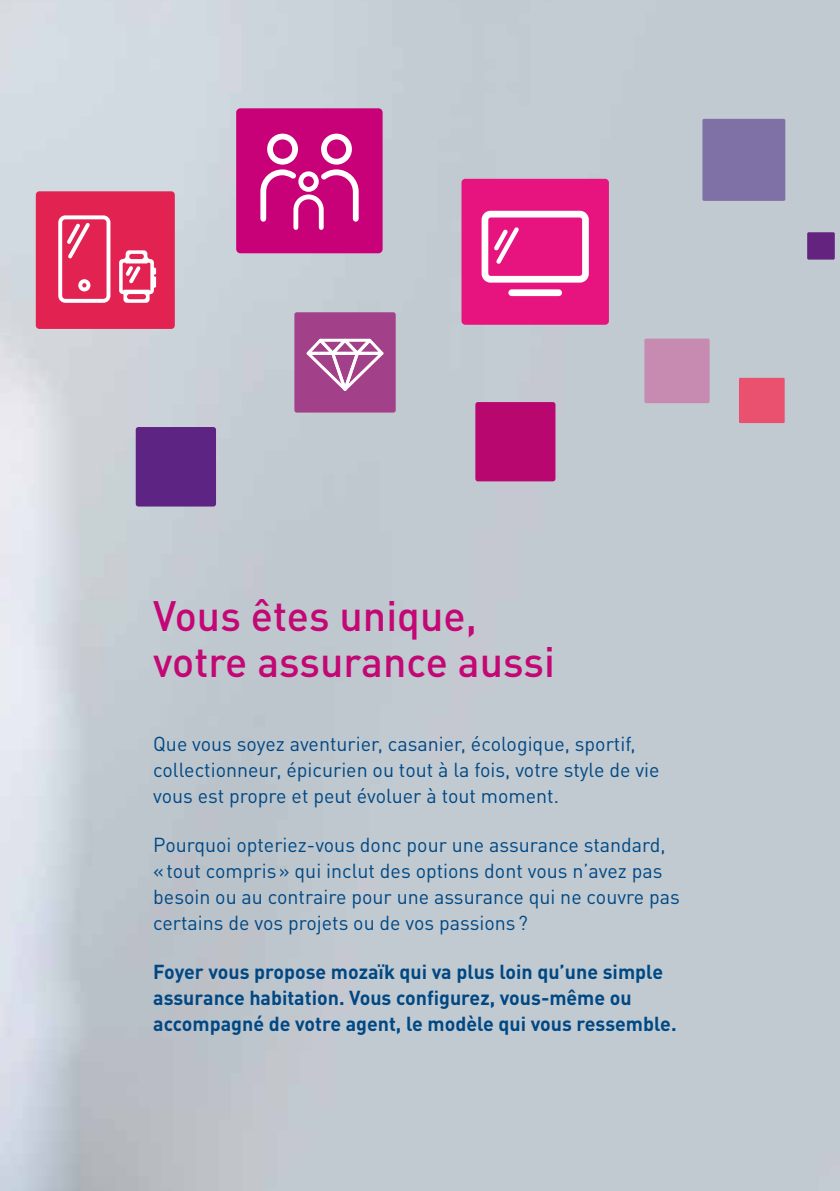
<style>
.page{position:relative;width:840px;height:1191px;background:#fff}
.page>*{position:absolute;margin:0;border:0;box-sizing:border-box;transform-origin:0 0}
.t1{font:500 42px/46px "DINOT";color:#c30775}
.t2{font:20px/26px "DINOT";color:#004884}
.t3{font:700 20px/26px "DINOT";color:#004884}
</style>
<div class="page">
<img style="left:0;top:0;width:839px;height:1191px">
<div style="left:738px;top:378px;width:46px;height:45px;background:#ea516e"></div>
<div style="left:461px;top:179px;width:147px;height:146px;background:#e7137f;border-radius:4px"></div>
<div style="left:806px;top:232px;width:28px;height:28px;background:#63237e;border-radius:2px"></div>
<div style="left:294px;top:312px;width:101px;height:100px;background:#a24189;border-radius:2px"></div>
<div style="left:702px;top:119px;width:82px;height:82px;background:#7f71a6;border-radius:2px"></div>
<div style="left:644px;top:338px;width:65px;height:65px;background:#c78ab0;border-radius:2px"></div>
<div style="left:475px;top:402px;width:80px;height:79px;background:#b80870;border-radius:3px"></div>
<div style="left:36px;top:191px;width:139px;height:138px;background:#e22352;border-radius:4px"></div>
<div style="left:236px;top:108px;width:146px;height:145px;background:#c80178;border-radius:4px"></div>
<div style="left:136px;top:427px;width:80px;height:79px;background:#5d2483;border-radius:3px"></div>
<div style="left:267px;top:134px;width:31px;height:31px;border:6px solid #fff;border-radius:50%"></div>
<div style="left:321px;top:134px;width:31px;height:31px;border:6px solid #fff;border-radius:50%"></div>
<svg style="left:260px;top:169px;width:99px;height:61px"></svg>
<div style="left:481px;top:211px;width:107px;height:72px;border:7px solid #fff;border-radius:6px"></div>
<svg style="left:494px;top:227px;width:25px;height:37px"></svg>
<div style="left:508px;top:289px;width:53px;height:7px;background:#fff;border-radius:3px"></div>
<svg style="left:306px;top:338px;width:78px;height:53px"></svg>
<svg style="left:119px;top:250px;width:37px;height:53px"></svg>
<svg style="left:58px;top:215px;width:52px;height:88px"></svg>
<h1 class="t1" style="left:153px;top:591px;width:403px">Vous êtes unique, votre assurance aussi</h1>
<p class="t2" style="left:153px;top:731px;width:507px">Que vous soyez aventurier, casanier, écologique, sportif, collectionneur, épicurien ou tout à la fois, votre style de vie vous est propre et peut évoluer à tout moment.</p>
<p class="t2" style="left:153px;top:831px;width:528px">Pourquoi opteriez-vous donc pour une assurance standard, «tout compris» qui inclut des options dont vous n’avez pas besoin ou au contraire pour une assurance qui ne couvre pas certains de vos projets ou de vos passions ?</p>
<p class="t3" style="left:153px;top:958px;width:524px">Foyer vous propose mozaïk qui va plus loin qu’une simple assurance habitation. Vous configurez, vous-même ou accompagné de votre agent, le modèle qui vous ressemble.</p>
</div>
